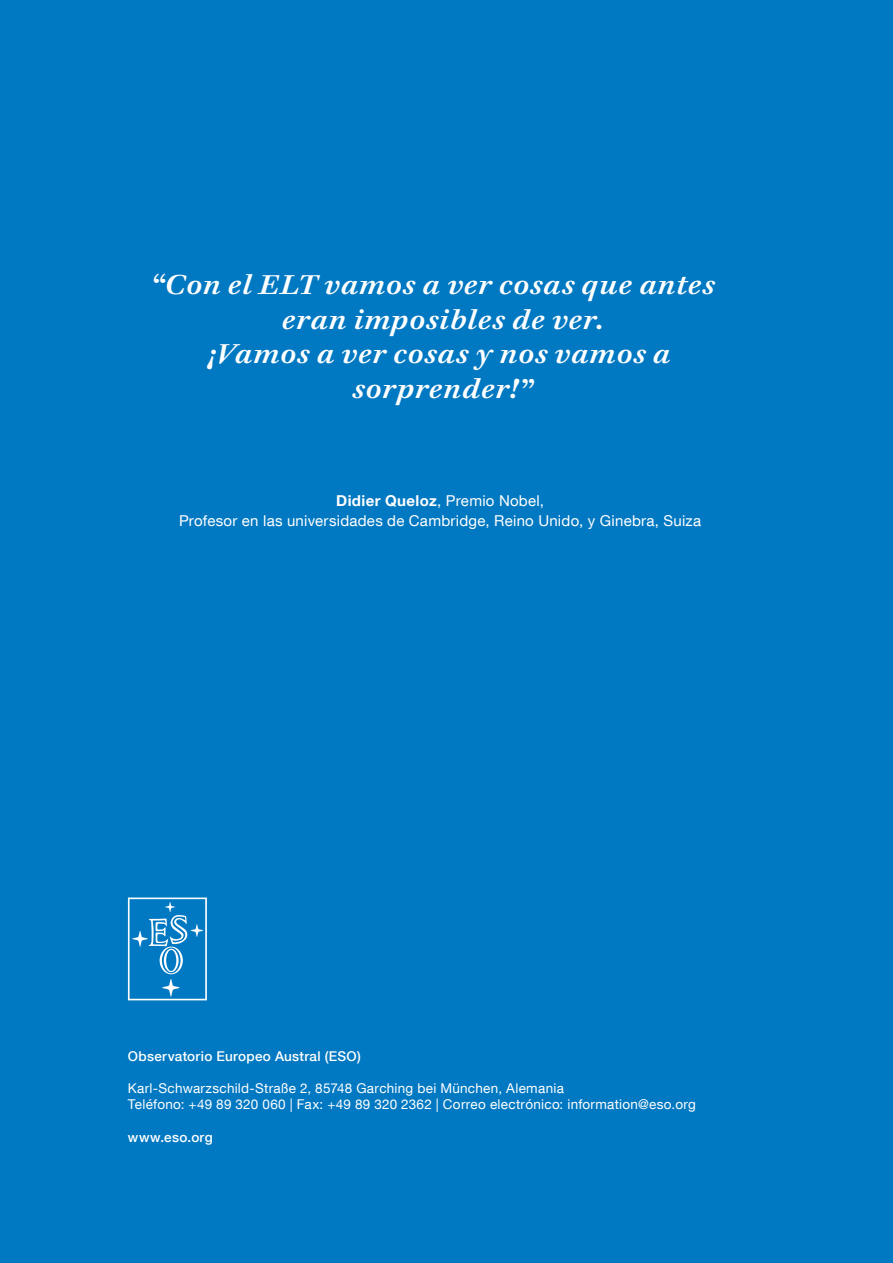
<style>
.page{position:relative;width:893px;height:1263px;background:#0078c2}
.page>*{position:absolute;margin:0;border:0;box-sizing:border-box;transform-origin:0 0}
.Number_list__White{font:italic 600 27px "Walbaum 12 pt";letter-spacing:.02em;color:#fff}
.Number_list__White-2{font:15px/19.5px "Helvetica Neue LT Com";letter-spacing:.015em;color:#fff;text-align:center}
.t1{font:13.5px "Helvetica Neue LT Com";letter-spacing:.02em;color:#fff}
.t2{font:500 13.5px "Helvetica Neue LT Com";letter-spacing:.025em;color:#fff}
.s1{font-weight:700}
</style>
<div class="page">
<svg style="left:128px;top:897px;width:79px;height:103px"></svg>
<p class="Number_list__White" style="left:150px;top:260px;width:566px">“Con el ELT vamos a ver cosas que antes</p>
<p class="Number_list__White" style="left:282px;top:295px;width:324px">eran imposibles de ver.</p>
<p class="Number_list__White" style="left:208px;top:329px;width:464px">¡Vamos a ver cosas y nos vamos a</p>
<p class="Number_list__White" style="left:353px;top:364px;width:181px">sorprender!”</p>
<p class="Number_list__White-2" style="left:179px;top:491px;width:524px"><span class="s1">Didier Queloz</span>, Premio Nobel,<br>Profesor en las universidades de Cambridge, Reino Unido, y Ginebra, Suiza</p>
<p class="t2" style="left:128px;top:1048px;width:234px">Observatorio Europeo Austral (ESO)</p>
<p class="t1" style="left:128px;top:1080px;width:438px">Karl-Schwarzschild-Straße 2, 85748 Garching bei München, Alemania</p>
<p class="t1" style="left:128px;top:1096px;width:570px">Teléfono: +49 89 320 060 | Fax: +49 89 320 2362 | Correo electrónico: information@eso.org</p>
<p class="t2" style="left:128px;top:1129px;width:86px">www.eso.org</p>
</div>
